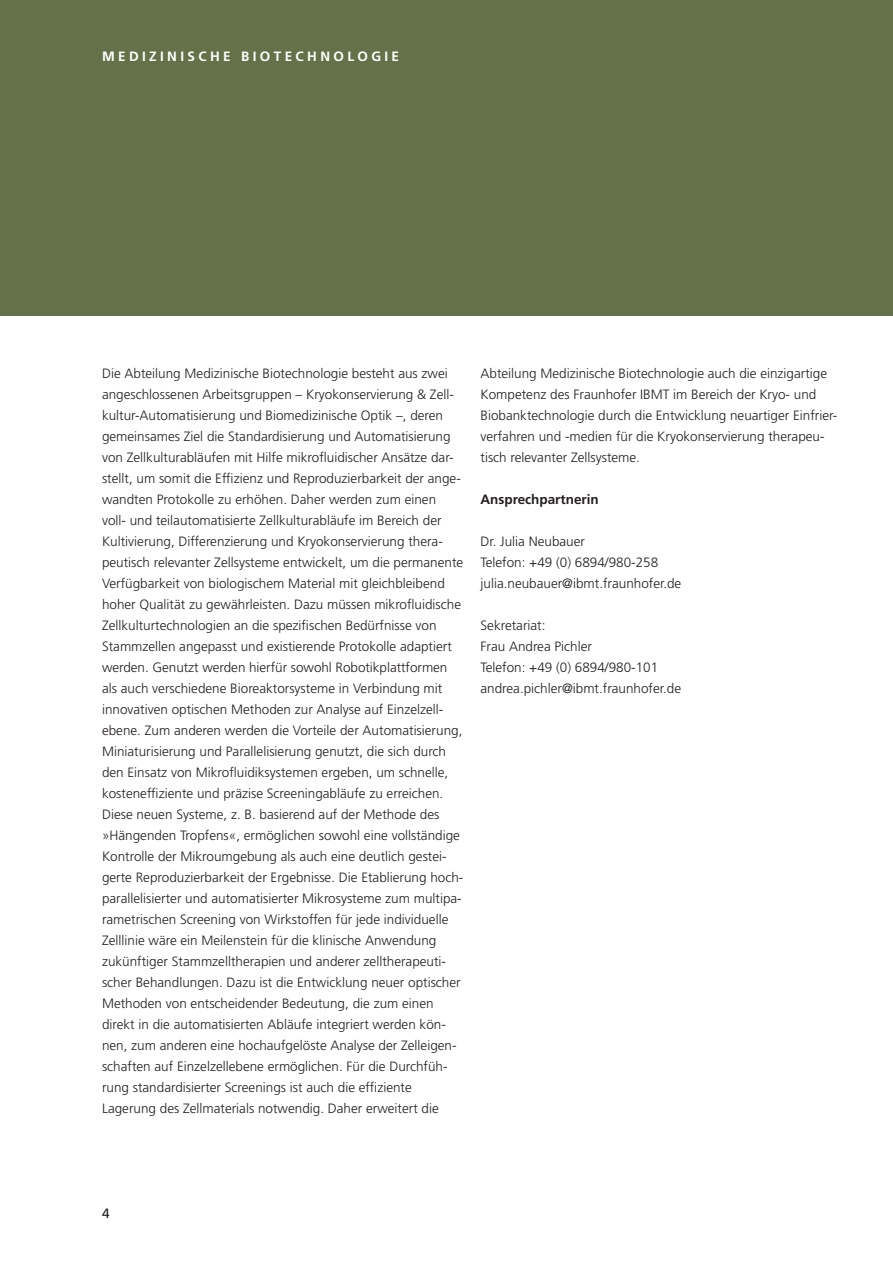
<style>
.page{position:relative;width:893px;height:1263px;background:#fff}
.page>*{position:absolute;margin:0;border:0;box-sizing:border-box;transform-origin:0 0}
.t1{font:300 13.5px/21px "Frutiger LT Std";color:#231f20}
.t2{font:700 13.5px "Frutiger LT Std";letter-spacing:.25em;color:#fff}
.t3{font:700 13.5px "Frutiger LT Std";color:#231f20}
.t4{font:13.5px "Frutiger LT Std";color:#231f20}
</style>
<div class="page">
<div style="left:0;top:0;width:893px;height:315px;background:#657249"></div>
<p class="t2" style="left:102px;top:49px;width:299px">M EDI ZI NI SCHE BI OTECHNOLOGI E</p>
<p class="t1" style="left:102px;top:363px;width:363px">Die Abteilung Medizinische Biotechnologie besteht aus zwei angeschlossenen Arbeitsgruppen – Kryokonservierung &amp; Zell&shy;kultur-Automatisierung und Biomedizinische Optik –, deren gemeinsames Ziel die Standardisierung und Automatisierung von Zellkulturabläufen mit Hilfe mikrofluidischer Ansätze dar&shy;stellt, um somit die Effizienz und Reproduzierbarkeit der ange&shy;wandten Protokolle zu erhöhen. Daher werden zum einen voll- und teilautomatisierte Zellkulturabläufe im Bereich der Kultivierung, Differenzierung und Kryokonservierung thera&shy;peutisch relevanter Zellsysteme entwickelt, um die permanente Verfügbarkeit von biologischem Material mit gleichbleibend hoher Qualität zu gewährleisten. Dazu müssen mikrofluidische Zellkulturtechnologien an die spezifischen Bedürfnisse von Stammzellen angepasst und existierende Protokolle adaptiert werden. Genutzt werden hierfür sowohl Robotikplattformen als auch verschiedene Bioreaktorsysteme in Verbindung mit innovativen optischen Methoden zur Analyse auf Einzelzell&shy;ebene. Zum anderen werden die Vorteile der Automatisierung, Miniaturisierung und Parallelisierung genutzt, die sich durch den Einsatz von Mikrofluidiksystemen ergeben, um schnelle, kosteneffiziente und präzise Screeningabläufe zu erreichen.<br>Diese neuen Systeme, z. B. basierend auf der Methode des »Hängenden Tropfens«, ermöglichen sowohl eine vollständige Kontrolle der Mikroumgebung als auch eine deutlich gestei&shy;gerte Reproduzierbarkeit der Ergebnisse. Die Etablierung hoch&shy;parallelisierter und automatisierter Mikrosysteme zum multipa&shy;rametrischen Screening von Wirkstoffen für jede individuelle Zelllinie wäre ein Meilenstein für die klinische Anwendung zukünftiger Stammzelltherapien und anderer zelltherapeuti&shy;scher Behandlungen. Dazu ist die Entwicklung neuer optischer Methoden von entscheidender Bedeutung, die zum einen direkt in die automatisierten Abläufe integriert werden kön&shy;nen, zum anderen eine hochaufgelöste Analyse der Zelleigen&shy;schaften auf Einzelzellebene ermöglichen. Für die Durchfüh&shy;rung standardisierter Screenings ist auch die effiziente Lagerung des Zellmaterials notwendig. Daher erweitert die</p>
<p class="t1" style="left:480px;top:363px;width:358px">Abteilung Medizinische Biotechnologie auch die einzigartige Kompetenz des Fraunhofer IBMT im Bereich der Kryo- und Biobanktechnologie durch die Entwicklung neuartiger Einfrier&shy;verfahren und -medien für die Kryokonservierung therapeu&shy;tisch relevanter Zellsysteme.</p>
<p class="t3" style="left:480px;top:492px;width:120px">ANSPRECHPARTNERIN</p>
<p class="t1" style="left:480px;top:531px;width:202px">Dr. Julia Neubauer<br>Telefon: +49 (0) 6894/980-258 julia.neubauer@ibmt.fraunhofer.de</p>
<p class="t1" style="left:480px;top:615px;width:202px">Sekretariat:<br>Frau Andrea Pichler<br>Telefon: +49 (0) 6894/980-101 andrea.pichler@ibmt.fraunhofer.de</p>
<p class="t4" style="left:102px;top:1206px;width:9px">4</p>
</div>
